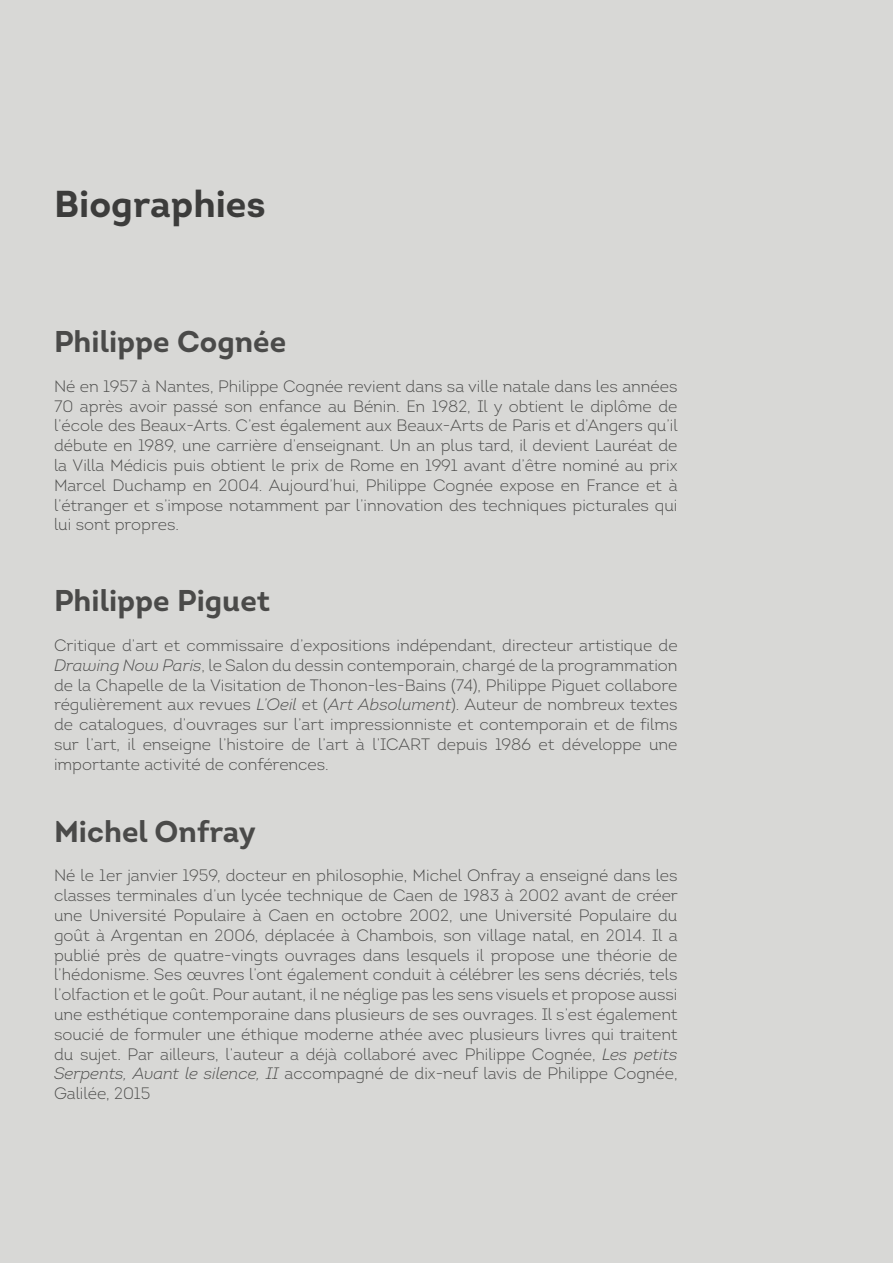
<style>
.page{position:relative;width:893px;height:1263px;background:#fff}
.page>*{position:absolute;margin:0;border:0;box-sizing:border-box;transform-origin:0 0}
.t1{font:700 37.5px "Intro";color:#3c3c3b}
.t2{font:700 30px "Intro";color:#4a4a49}
.t3{font:300 16.5px/19.8px "Intro";color:#4a4a49;text-align:justify}
.s1{font-style:italic}
</style>
<div class="page">
<h1 class="t1" style="left:54px;top:180px;width:213px">Biographies</h1>
<h2 class="t2" style="left:54px;top:322px;width:234px">Philippe Cognée</h2>
<p class="t3" style="left:54px;top:376px;width:625px">Né en 1957 à Nantes, Philippe Cognée revient dans sa ville natale dans les années 70 après avoir passé son enfance au Bénin. En 1982, Il y obtient le diplôme de l’école des Beaux-Arts. C’est également aux Beaux-Arts de Paris et d’Angers qu’il débute en 1989, une carrière d’enseignant. Un an plus tard, il devient Lauréat de la Villa Médicis puis obtient le prix de Rome en 1991 avant d’être nominé au prix Marcel Duchamp en 2004. Aujourd’hui, Philippe Cognée expose en France et à l’étranger et s’impose notamment par l’innovation des techniques picturales qui lui sont propres.</p>
<h2 class="t2" style="left:54px;top:582px;width:218px">Philippe Piguet</h2>
<p class="t3" style="left:54px;top:635px;width:625px">Critique d’art et commissaire d’expositions indépendant, directeur artistique de <span class="s1">Drawing Now Paris</span>, le Salon du dessin contemporain, chargé de la programmation de la Chapelle de la Visitation de Thonon-les-Bains (74), Philippe Piguet collabore régulièrement aux revues <span class="s1">L’Oeil</span> et (<span class="s1">Art Absolument</span>). Auteur de nombreux textes de catalogues, d’ouvrages sur l’art impressionniste et contemporain et de films sur l’art, il enseigne l’histoire de l’art à l’ICART depuis 1986 et développe une importante activité de conférences.</p>
<h2 class="t2" style="left:54px;top:812px;width:203px">Michel Onfray</h2>
<p class="t3" style="left:54px;top:866px;width:625px">Né le 1er janvier 1959, docteur en philosophie, Michel Onfray a enseigné dans les classes terminales d’un lycée technique de Caen de 1983 à 2002 avant de créer une Université Populaire à Caen en octobre 2002, une Université Populaire du goût à Argentan en 2006, déplacée à Chambois, son village natal, en 2014. Il a publié près de quatre-vingts ouvrages dans lesquels il propose une théorie de l’hédonisme. Ses œuvres l’ont également conduit à célébrer les sens décriés, tels l’olfaction et le goût. Pour autant, il ne néglige pas les sens visuels et propose aussi une esthétique contemporaine dans plusieurs de ses ouvrages. Il s’est également soucié de formuler une éthique moderne athée avec plusieurs livres qui traitent du sujet. Par ailleurs, l’auteur a déjà collaboré avec Philippe Cognée, <span class="s1">Les petits Serpents, Avant le silence, II</span> accompagné de dix-neuf lavis de Philippe Cognée, Galilée, 2015</p>
</div>
